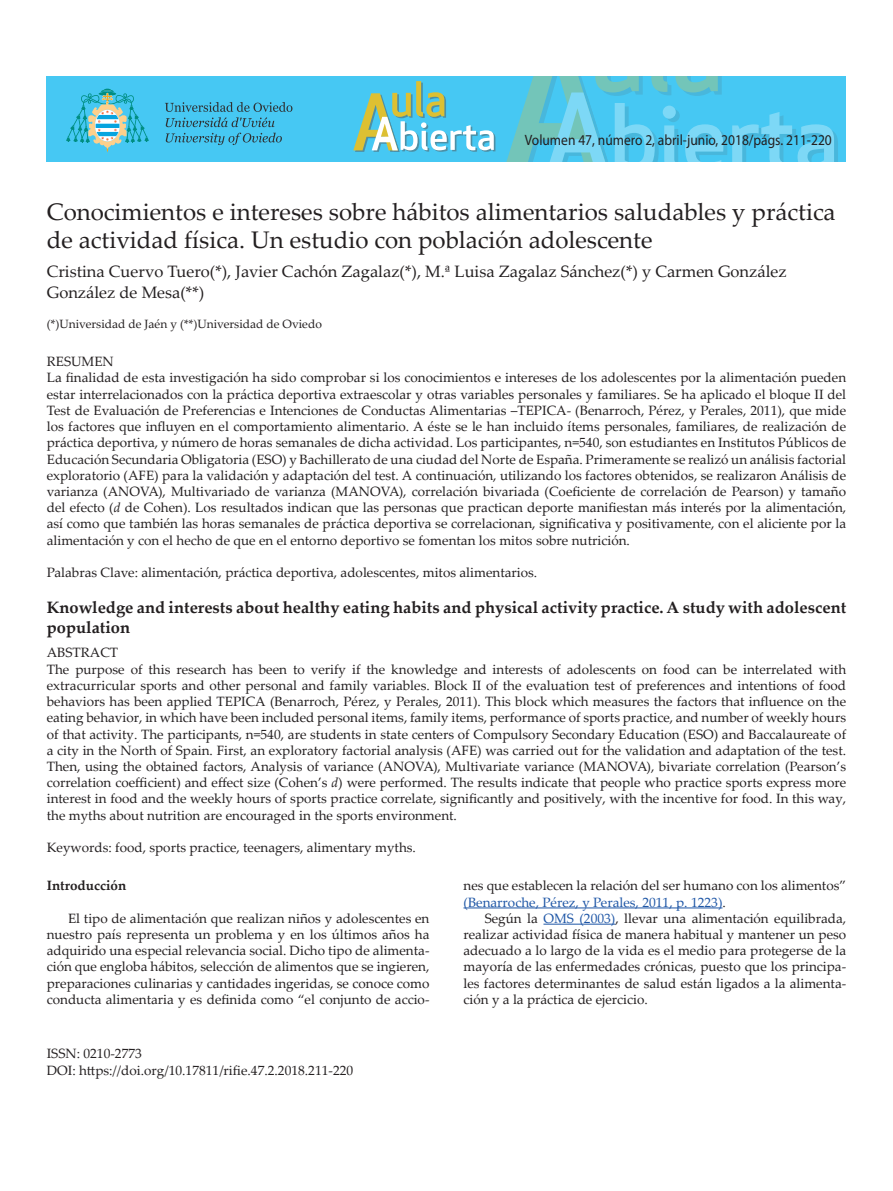
<style>
.page{position:relative;width:893px;height:1191px;background:#fff}
.page>*{position:absolute;margin:0;border:0;box-sizing:border-box;transform-origin:0 0}
.t1{font:24px/28.8px "Palatino Linotype";color:#231f20}
.t2{font:16.5px/21.6px "Palatino Linotype";color:#231f20}
.t3{font:700 16.5px/19.8px "Palatino Linotype";color:#231f20}
.t4{font:15px "Myriad Pro";color:#231f20;scale:.9 1}
.t5{font:13.5px/16.2px "Palatino Linotype";color:#231f20}
.t6{font:700 13.5px "Palatino Linotype";color:#231f20}
.t7{font:12px "Palatino Linotype";color:#231f20}
.s1{font-style:italic}
.s2{color:#1e56a6}
</style>
<div class="page">
<hr style="left:463px;top:907px;width:259px;height:1px;background:#1e56a6">
<hr style="left:543px;top:923px;width:72px;height:1px;background:#1e56a6">
<div style="left:46px;top:76px;width:800px;height:85px;background:#46c8f3"></div>
<svg style="left:507px;top:76px;width:331px;height:85px"></svg>
<svg style="left:165px;top:102px;width:127px;height:25px"></svg>
<svg style="left:166px;top:133px;width:116px;height:12px"></svg>
<svg style="left:66px;top:89px;width:83px;height:63px"></svg>
<svg style="left:353px;top:81px;width:142px;height:71px"></svg>
<p class="t4" style="left:525px;top:131px;width:343px">Volumen 47, número 2, abril-junio, 2018/págs. 211-220</p>
<h1 class="t1" style="left:47px;top:196px;width:790px">Conocimientos e intereses sobre hábitos alimentarios saludables y práctica de actividad física. Un estudio con población adolescente</h1>
<p class="t2" style="left:47px;top:260px;width:741px">Cristina Cuervo Tuero(*), Javier Cachón Zagalaz(*), M.ª Luisa Zagalaz Sánchez(*) y Carmen González<br>González de Mesa(**)</p>
<p class="t7" style="left:47px;top:316px;width:277px">(*)Universidad de Jaén y (**)Universidad de Oviedo</p>
<p class="t5" style="left:47px;top:353px;width:801px">RESUMEN<br>La finalidad de esta investigación ha sido comprobar si los conocimientos e intereses de los adolescentes por la alimentación pueden estar interrelacionados con la práctica deportiva extraescolar y otras variables personales y familiares. Se ha aplicado el bloque II del Test de Evaluación de Preferencias e Intenciones de Conductas Alimentarias –TEPICA- (Benarroch, Pérez, y Perales, 2011), que mide los factores que influyen en el comportamiento alimentario. A éste se le han incluido ítems personales, familiares, de realización de práctica deportiva, y número de horas semanales de dicha actividad. Los participantes, n=540, son estudiantes en Institutos Públicos de Educación Secundaria Obligatoria (ESO) y Bachillerato de una ciudad del Norte de España. Primeramente se realizó un análisis factorial exploratorio (AFE) para la validación y adaptación del test. A continuación, utilizando los factores obtenidos, se realizaron Análisis de varianza (ANOVA), Multivariado de varianza (MANOVA), correlación bivariada (Coeficiente de correlación de Pearson) y tamaño del efecto (<span class="s1">d</span> de Cohen). Los resultados indican que las personas que practican deporte manifiestan más interés por la alimentación, así como que también las horas semanales de práctica deportiva se correlacionan, significativa y positivamente, con el aliciente por la alimentación y con el hecho de que en el entorno deportivo se fomentan los mitos sobre nutrición.</p>
<p class="t5" style="left:47px;top:564px;width:492px">Palabras Clave: alimentación, práctica deportiva, adolescentes, mitos alimentarios.</p>
<p class="t3" style="left:47px;top:597px;width:801px">Knowledge and interests about healthy eating habits and physical activity practice. A study with adolescent population</p>
<p class="t5" style="left:47px;top:644px;width:801px">ABSTRACT<br>The purpose of this research has been to verify if the knowledge and interests of adolescents on food can be interrelated with extracurricular sports and other personal and family variables. Block II of the evaluation test of preferences and intentions of food behaviors has been applied TEPICA (Benarroch, Pérez, y Perales, 2011). This block which measures the factors that influence on the eating behavior, in which have been included personal items, family items, performance of sports practice, and number of weekly hours of that activity. The participants, n=540, are students in state centers of Compulsory Secondary Education (ESO) and Baccalaureate of a city in the North of Spain. First, an exploratory factorial analysis (AFE) was carried out for the validation and adaptation of the test.<br>Then, using the obtained factors, Analysis of variance (ANOVA), Multivariate variance (MANOVA), bivariate correlation (Pearson’s correlation coefficient) and effect size (Cohen’s <span class="s1">d</span>) were performed. The results indicate that people who practice sports express more interest in food and the weekly hours of sports practice correlate, significantly and positively, with the incentive for food. In this way, the myths about nutrition are encouraged in the sports environment.</p>
<p class="t5" style="left:47px;top:838px;width:371px">Keywords: food, sports practice, teenagers, alimentary myths.</p>
<p class="t6" style="left:47px;top:876px;width:81px">Introducción</p>
<p class="t5" style="left:47px;top:909px;width:384px;text-align:justify;text-indent:21px">El tipo de alimentación que realizan niños y adolescentes en nuestro país representa un problema y en los últimos años ha adquirido una especial relevancia social. Dicho tipo de alimenta&shy;ción que engloba hábitos, selección de alimentos que se ingieren, preparaciones culinarias y cantidades ingeridas, se conoce como conducta alimentaria y es definida como “el conjunto de accio-</p>
<p class="t5" style="left:47px;top:1045px;width:308px">ISSN: 0210-2773<br>DOI: https://doi.org/10.17811/rifie.47.2.2018.211-220</p>
<p class="t5" style="left:463px;top:877px;width:384px">nes que establecen la relación del ser humano con los alimentos” <span class="s2">(Benarroche, Pérez, y Perales, 2011, p. 1223)</span>.</p>
<p class="t5" style="left:463px;top:909px;width:384px;text-align:justify;text-indent:21px">Según la <span class="s2">OMS (2003)</span>, llevar una alimentación equilibrada, realizar actividad física de manera habitual y mantener un peso adecuado a lo largo de la vida es el medio para protegerse de la mayoría de las enfermedades crónicas, puesto que los principa&shy;les factores determinantes de salud están ligados a la alimenta&shy;ción y a la práctica de ejercicio.</p>
</div>
